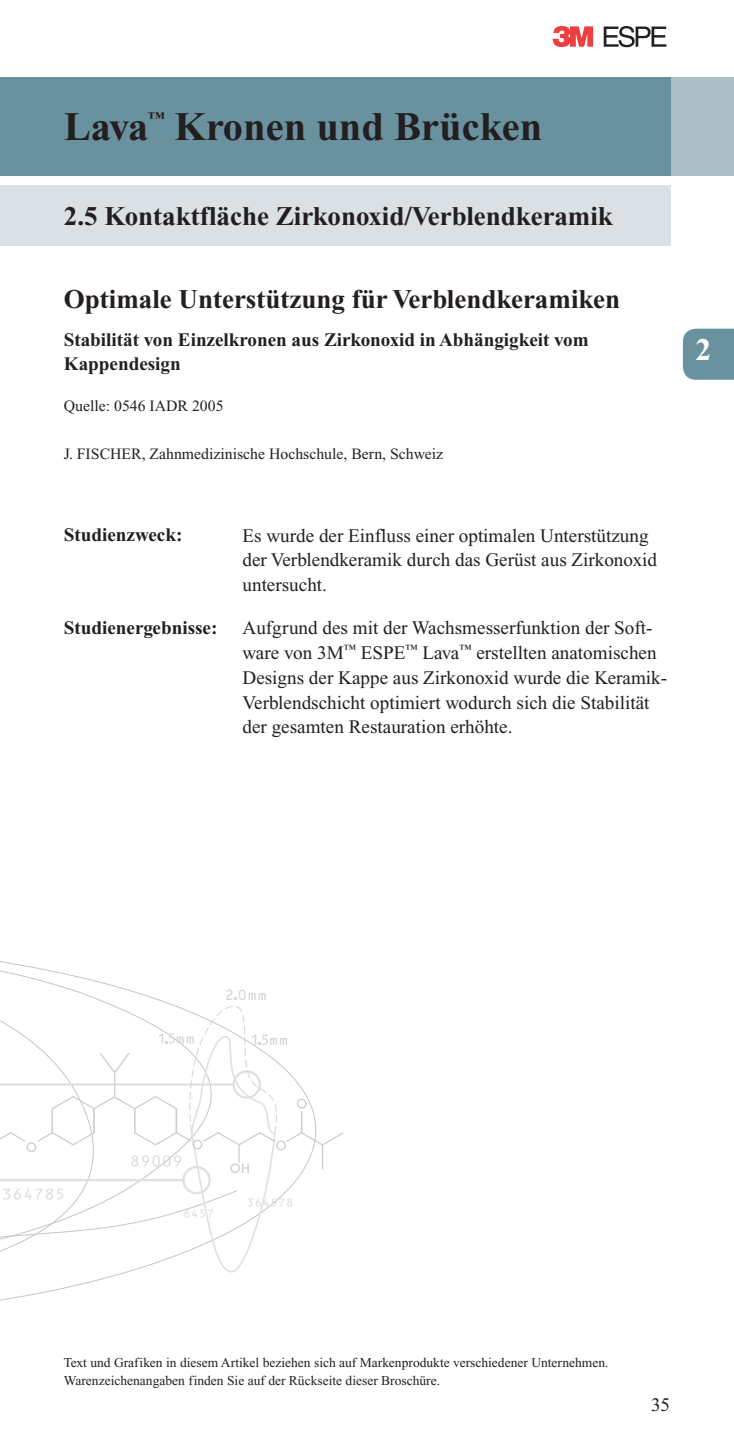
<style>
.page{position:relative;width:734px;height:1436px;background:#fff}
.page>*{position:absolute;margin:0;border:0;box-sizing:border-box;transform-origin:0 0}
.t1{font:700 40.5px "Times New Roman";color:#231f20}
.t2{font:700 31.5px "Times New Roman";color:#fff}
.t3{font:700 27px "Times New Roman";color:#231f20}
.t4{font:19.12px/24.8px "Times New Roman";color:#231f20}
.t5{font:700 19.12px/24.8px "Times New Roman";color:#231f20}
.t6{font:700 15.97px "Times New Roman";color:#231f20}
.t7{font:15.75px "Times New Roman";color:#231f20}
.t8{font:13.5px/18px "Times New Roman";color:#231f20}
</style>
<div class="page">
<svg style="left:552px;top:26px;width:41px;height:21px"></svg>
<svg style="left:603px;top:26px;width:63px;height:21px"></svg>
<div style="left:670px;top:77px;width:63px;height:98px;background:#acbec6"></div>
<div style="left:0;top:77px;width:670px;height:98px;background:#6a919e"></div>
<div style="left:0;top:185px;width:670px;height:61px;background:#dae0e3"></div>
<div style="left:683px;top:328px;width:50px;height:51px;background:#6a919e"></div>
<svg style="left:0;top:961px;width:233px;height:340px"></svg>
<svg style="left:0;top:989px;width:344px;height:283px"></svg>
<h1 class="t1" style="left:64px;top:112px;width:86px">Lava</h1>
<p class="t6" style="left:148px;top:112px;width:18px">™</p>
<h1 class="t1" style="left:175px;top:112px;width:369px">Kronen und Brücken</h1>
<h3 class="t3" style="left:64px;top:207px;width:550px">2.5 Kontaktfläche Zirkonoxid/Verblendkeramik</h3>
<h3 class="t3" style="left:64px;top:290px;width:558px">Optimale Unterstützung für Verblendkeramiken</h3>
<p class="t5" style="left:64px;top:329px;width:526px">Stabilität von Einzelkronen aus Zirkonoxid in Abhängigkeit vom<br>Kappendesign</p>
<p class="t7" style="left:64px;top:400px;width:161px">Quelle: 0546 IADR 2005</p>
<p class="t7" style="left:64px;top:448px;width:380px">J. FISCHER, Zahnmedizinische Hochschule, Bern, Schweiz</p>
<p class="t5" style="left:64px;top:524px;width:120px">Studienzweck:</p>
<p class="t4" style="left:242px;top:524px;width:416px">Es wurde der Einfluss einer optimalen Unterstützung der Verblendkeramik durch das Gerüst aus Zirkonoxid untersucht.</p>
<p class="t5" style="left:64px;top:617px;width:155px">Studienergebnisse:</p>
<p class="t4" style="left:242px;top:617px;width:426px">Aufgrund des mit der Wachsmesserfunktion der Soft&shy;ware von 3M<sup>™</sup> ESPE<sup>™</sup> Lava<sup>™</sup> erstellten anatomischen Designs der Kappe aus Zirkonoxid wurde die Keramik-Verblendschicht optimiert wodurch sich die Stabilität der gesamten Restauration erhöhte.</p>
<h2 class="t2" style="left:695px;top:338px;width:17px">2</h2>
<p class="t8" style="left:64px;top:1354px;width:546px">Text und Grafiken in diesem Artikel beziehen sich auf Markenprodukte verschiedener Unternehmen.<br>Warenzeichenangaben finden Sie auf der Rückseite dieser Broschüre.</p>
<p class="t4" style="left:651px;top:1393px;width:21px">35</p>
</div>
